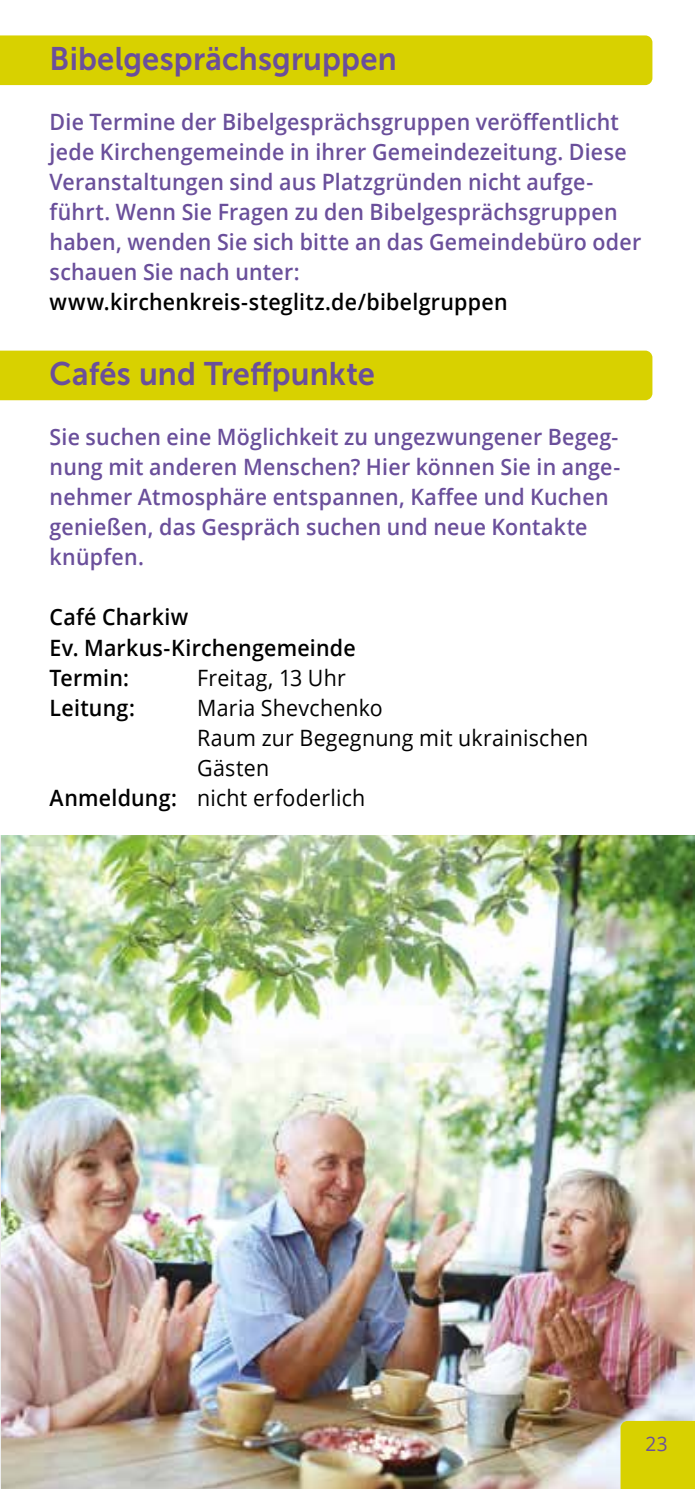
<style>
.page{position:relative;width:695px;height:1489px;background:#fff}
.page>*{position:absolute;margin:0;border:0;box-sizing:border-box;transform-origin:0 0}
.t1{font:32.5px "Museo Sans 700";letter-spacing:.005em;color:#6a4f9b;scale:.95 1}
.t2{font:600 22.5px/30px "Open Sans";letter-spacing:.01em;color:#6a4f9b;scale:.95 1}
.t3{font:600 22.5px/30px "Open Sans";letter-spacing:.01em;color:#000;scale:.95 1}
.t4{font:22.5px "Open Sans";letter-spacing:.01em;color:#000;scale:.95 1}
.t5{font:20px "Open Sans";color:#6a4f9b;scale:.95 1}
.s1{font-weight:600}
</style>
<div class="page">
<img style="left:1px;top:835px;width:693px;height:653px">
<div style="left:0;top:35px;width:652px;height:50px;background:#d8d100"></div>
<div style="left:0;top:350px;width:652px;height:50px;background:#d8d100"></div>
<div style="left:620px;top:1420px;width:74px;height:68px;background:#d8d100"></div>
<h1 class="t1" style="left:50px;top:41px;width:367px">Bibelgesprächsgruppen</h1>
<p class="t2" style="left:50px;top:107px;width:624px">Die Termine der Bibelgesprächsgruppen veröffentlicht jede Kirchengemeinde in ihrer Gemeindezeitung. Diese Veranstaltungen sind aus Platzgründen nicht aufge&shy;führt. Wenn Sie Fragen zu den Bibelgesprächsgruppen haben, wenden Sie sich bitte an das Gemeindebüro oder schauen Sie nach unter:</p>
<p class="t3" style="left:50px;top:287px;width:483px">www.kirchenkreis-steglitz.de/bibelgruppen</p>
<h1 class="t1" style="left:50px;top:356px;width:344px">Cafés und Treffpunkte</h1>
<p class="t2" style="left:50px;top:422px;width:602px">Sie suchen eine Möglichkeit zu ungezwungener Begeg&shy;nung mit anderen Menschen? Hier können Sie in ange&shy;nehmer Atmosphäre entspannen, Kaffee und Kuchen genießen, das Gespräch suchen und neue Kontakte knüpfen.</p>
<p class="t3" style="left:50px;top:602px;width:324px">Café Charkiw<br>Ev. Markus-Kirchengemeinde<br>Termin:</p>
<p class="t4" style="left:197px;top:662px;width:158px">Freitag, 13 Uhr</p>
<p class="t3" style="left:50px;top:691px;width:91px">Leitung:</p>
<p class="t4" style="left:197px;top:692px;width:197px">Maria Shevchenko</p>
<p class="t4" style="left:197px;top:722px;width:413px">Raum zur Begegnung mit ukrainischen</p>
<p class="t4" style="left:197px;top:752px;width:77px">Gästen</p>
<p class="t4" style="left:50px;top:782px;width:334px"><span class="s1">Anmeldung:</span> nicht erfoderlich</p>
<p class="t5" style="left:645px;top:1429px;width:25px">23</p>
</div>
